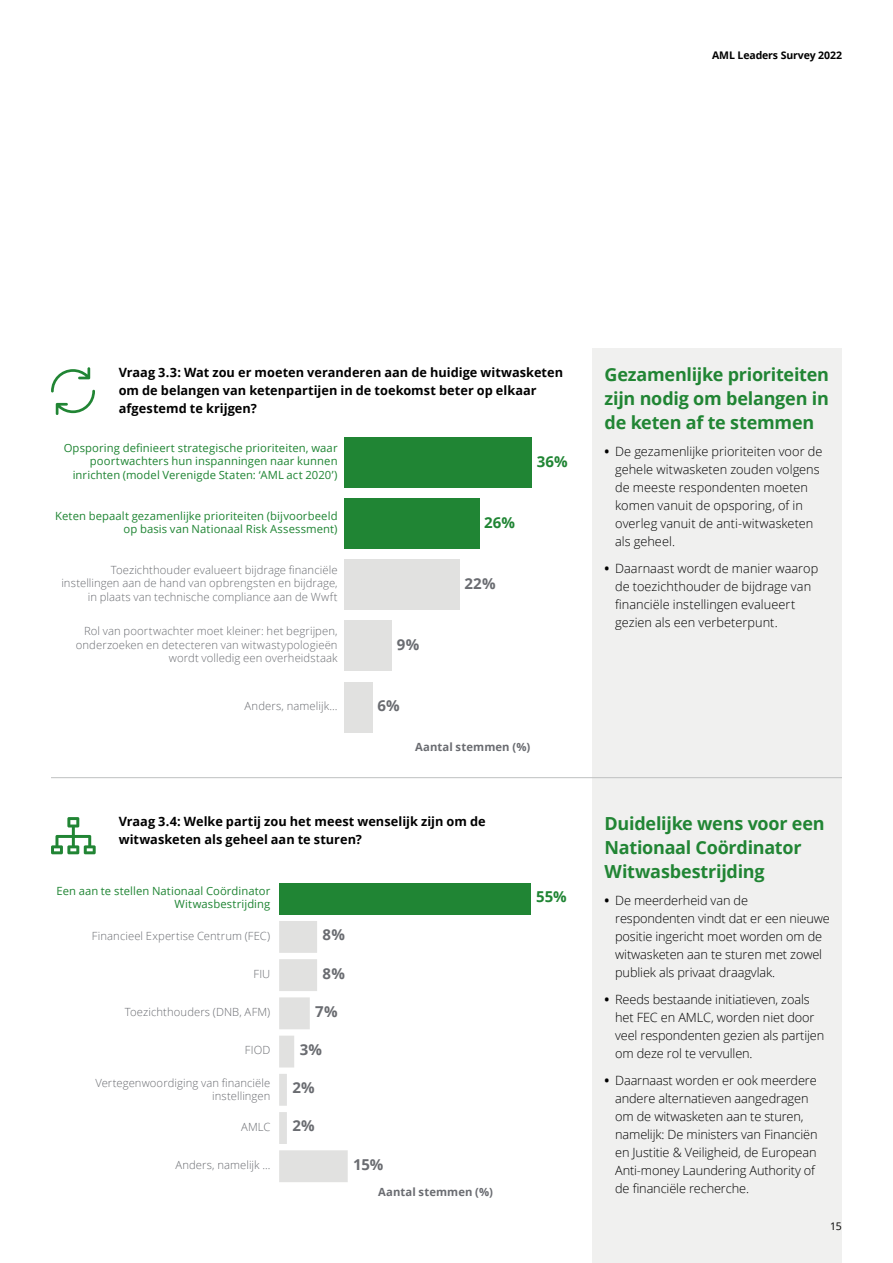
<style>
.page{position:relative;width:893px;height:1263px;background:#fff}
.page>*{position:absolute;margin:0;border:0;box-sizing:border-box;transform-origin:0 0}
.t1{font:700 18px/24px "Open Sans";letter-spacing:-.015em;color:#218534;text-align:justify}
.t2{font:700 15px "Open Sans";color:#6a6c71}
.t3{font:700 15px "Open Sans";color:#208534}
.t4{font:300 12.75px/18px "Open Sans";letter-spacing:-.01em;color:#000}
.t5{font:700 12.75px/18px "Open Sans";color:#000}
.t6{font:300 11.25px/13.5px "Open Sans";letter-spacing:.01em;color:#6a6c71;text-align:right}
.t7{font:11.25px/13.5px "Open Sans";letter-spacing:.01em;color:#208534;text-align:right}
.t8{font:700 11.25px "Open Sans";letter-spacing:.005em;color:#6a6c71}
.t9{font:700 10.5px "Open Sans";letter-spacing:-.01em;color:#000}
.t10{font:10.5px "Open Sans";color:#000}
.s1{font-weight:700}
</style>
<div class="page">
<div style="left:592px;top:348px;width:250px;height:915px;background:#f0f0ef"></div>
<svg style="left:51px;top:367px;width:44px;height:48px"></svg>
<hr style="left:51px;top:777px;width:791px;height:1px;background:#bec0c0">
<svg style="left:51px;top:817px;width:45px;height:37px"></svg>
<div style="left:344px;top:682px;width:29px;height:50px;background:#e1e1e0"></div>
<div style="left:344px;top:620px;width:48px;height:51px;background:#e1e1e0"></div>
<div style="left:344px;top:559px;width:116px;height:51px;background:#e1e1e0"></div>
<div style="left:344px;top:498px;width:135px;height:51px;background:#208534"></div>
<div style="left:344px;top:437px;width:188px;height:51px;background:#208534"></div>
<div style="left:279px;top:883px;width:252px;height:32px;background:#208534"></div>
<svg style="left:279px;top:921px;width:69px;height:261px"></svg>
<p class="t9" style="left:712px;top:48px;width:131px">AML Leaders Survey 2022</p>
<p class="t5" style="left:119px;top:363px;width:446px">Vraag 3.3: Wat zou er moeten veranderen aan de huidige witwasketen om de belangen van ketenpartijen in de toekomst beter op elkaar afgestemd te krijgen?</p>
<h1 class="t1" style="left:604px;top:362px;width:226px">Gezamenlijke prioriteiten zijn nodig om belangen in de keten af te stemmen</h1>
<p class="t4" style="left:615px;top:442px;width:209px;text-indent:-11px"><span class="s1">•</span> De gezamenlijke prioriteiten voor de gehele witwasketen zouden volgens de meeste respondenten moeten komen vanuit de opsporing, of in overleg vanuit de anti-witwasketen als geheel.</p>
<p class="t4" style="left:615px;top:559px;width:205px;text-indent:-11px"><span class="s1">•</span> Daarnaast wordt de manier waarop de toezichthouder de bijdrage van financiële instellingen evalueert gezien als een verbeterpunt.</p>
<p class="t7" style="left:64px;top:440px;width:275px">Opsporing definieert strategische prioriteiten, waar poortwachters hun inspanningen naar kunnen inrichten (model Verenigde Staten: ‘AML act 2020’)</p>
<p class="t3" style="left:537px;top:451px;width:33px">36%</p>
<p class="t7" style="left:55px;top:509px;width:284px">Keten bepaalt gezamenlijke prioriteiten (bijvoorbeeld op basis van Nationaal Risk Assessment)</p>
<p class="t3" style="left:484px;top:512px;width:32px">26%</p>
<p class="t6" style="left:61px;top:562px;width:278px">Toezichthouder evalueert bijdrage financiële instellingen aan de hand van opbrengsten en bijdrage, in plaats van technische compliance aan de Wwft</p>
<p class="t2" style="left:464px;top:573px;width:33px">22%</p>
<p class="t6" style="left:76px;top:624px;width:263px">Rol van poortwachter moet kleiner: het begrijpen, onderzoeken en detecteren van witwastypologieën wordt volledig een overheidstaak</p>
<p class="t2" style="left:397px;top:634px;width:24px">9%</p>
<p class="t6" style="left:245px;top:699px;width:95px">Anders, namelijk…</p>
<p class="t2" style="left:378px;top:695px;width:24px">6%</p>
<p class="t8" style="left:415px;top:738px;width:116px">Aantal stemmen (%)</p>
<p class="t5" style="left:119px;top:812px;width:369px">Vraag 3.4: Welke partij zou het meest wenselijk zijn om de witwasketen als geheel aan te sturen?</p>
<h1 class="t1" style="left:604px;top:811px;width:222px;text-align:left">Duidelijke wens voor een<br>Nationaal Coördinator<br>Witwasbestrijding</h1>
<p class="t4" style="left:615px;top:891px;width:216px;text-indent:-11px"><span class="s1">•</span> De meerderheid van de respondenten vindt dat er een nieuwe positie ingericht moet worden om de witwasketen aan te sturen met zowel publiek als privaat draagvlak.</p>
<p class="t4" style="left:615px;top:990px;width:211px;text-indent:-11px"><span class="s1">•</span> Reeds bestaande initiatieven, zoals het FEC en AMLC, worden niet door veel respondenten gezien als partijen om deze rol te vervullen.</p>
<p class="t4" style="left:615px;top:1071px;width:204px;text-indent:-11px"><span class="s1">•</span> Daarnaast worden er ook meerdere andere alternatieven aangedragen om de witwasketen aan te sturen, namelijk: De ministers van Financiën en Justitie &amp; Veiligheid, de European Anti-money Laundering Authority of de financiële recherche.</p>
<p class="t7" style="left:56px;top:883px;width:215px">Een aan te stellen Nationaal Coördinator<br>Witwasbestrijding</p>
<p class="t3" style="left:536px;top:886px;width:32px">55%</p>
<p class="t2" style="left:323px;top:924px;width:24px">8%</p>
<p class="t6" style="left:92px;top:928px;width:180px">Financieel Expertise Centrum (FEC)</p>
<p class="t2" style="left:323px;top:962px;width:24px">8%</p>
<p class="t6" style="left:253px;top:967px;width:18px">FIU</p>
<p class="t2" style="left:315px;top:1001px;width:24px">7%</p>
<p class="t6" style="left:125px;top:1005px;width:147px">Toezichthouders (DNB, AFM)</p>
<p class="t2" style="left:300px;top:1039px;width:24px">3%</p>
<p class="t6" style="left:245px;top:1043px;width:27px">FIOD</p>
<p class="t6" style="left:95px;top:1075px;width:176px">Vertegenwoordiging van financiële instellingen</p>
<p class="t2" style="left:292px;top:1077px;width:24px">2%</p>
<p class="t2" style="left:292px;top:1115px;width:24px">2%</p>
<p class="t6" style="left:241px;top:1120px;width:31px">AMLC</p>
<p class="t2" style="left:353px;top:1153px;width:32px">15%</p>
<p class="t6" style="left:175px;top:1158px;width:97px">Anders, namelijk ...</p>
<p class="t8" style="left:378px;top:1184px;width:116px">Aantal stemmen (%)</p>
<p class="t10" style="left:830px;top:1218px;width:13px">15</p>
</div>
